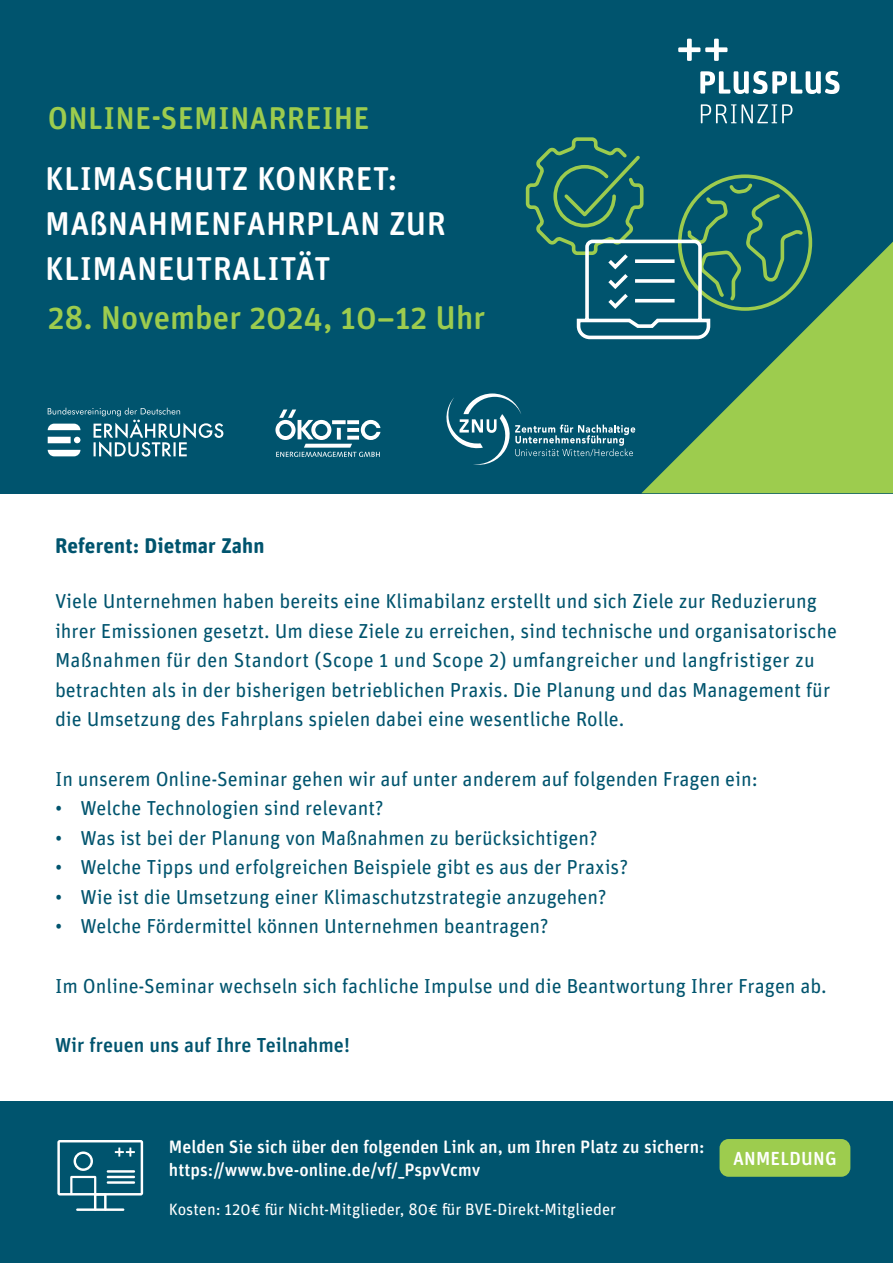
<style>
.page{position:relative;width:893px;height:1263px;background:#fff}
.page>*{position:absolute;margin:0;border:0;box-sizing:border-box;transform-origin:0 0}
.titel{font:500 33px/45px "Unit Rounded Pro";letter-spacing:.01em;color:#fff}
.titel-2{font:500 33px "Unit Rounded Pro";color:#9dcc4e}
.titel-3{font:500 31.5px "Unit Rounded Pro";letter-spacing:.01em;color:#9dcc4e}
.t1{font:700 21.15px "Unit Rounded Pro";letter-spacing:.005em;color:#00546e}
.t2{font:20.25px/29.5px "Unit Rounded Pro";color:#00546e}
.t3{font:500 20.25px "Unit Rounded Pro";color:#00546e}
.t4{font:500 18.9px "Unit Rounded Pro";letter-spacing:.01em;color:#fff}
.t5{font:500 18px/22.5px "Unit Rounded Pro";color:#fff}
.t6{font:16.5px "Unit Rounded Pro";color:#fff}
</style>
<div class="page">
<div style="left:0;top:0;width:893px;height:493px;background:#00546e"></div>
<svg style="left:642px;top:242px;width:251px;height:251px;fill:#9dcc4e"></svg>
<svg style="left:48px;top:408px;width:175px;height:49px"></svg>
<svg style="left:275px;top:409px;width:105px;height:48px"></svg>
<svg style="left:446px;top:393px;width:189px;height:72px"></svg>
<svg style="left:700px;top:71px;width:139px;height:23px"></svg>
<svg style="left:701px;top:104px;width:91px;height:19px"></svg>
<svg style="left:678px;top:39px;width:49px;height:22px"></svg>
<div style="left:0;top:1101px;width:893px;height:162px;background:#00546e"></div>
<div style="left:719px;top:1139px;width:131px;height:38px;background:#9dcc4e;border-radius:9px"></div>
<svg style="left:57px;top:1140px;width:86px;height:71px"></svg>
<hr style="left:107px;top:1181px;width:28px;height:3px;background:#fff">
<hr style="left:107px;top:1176px;width:28px;height:2px;background:#fff">
<hr style="left:107px;top:1170px;width:28px;height:3px;background:#fff">
<hr style="left:76px;top:1208px;width:48px;height:3px;background:#fff">
<svg style="left:525px;top:137px;width:289px;height:204px"></svg>
<p class="titel-3" style="left:48px;top:96px;width:323px">ONLINE-SEMINARREIHE</p>
<p class="titel" style="left:45px;top:155px;width:402px">KLIMASCHUTZ KONKRET:<br>MAßNAHMENFAHRPLAN ZUR<br>KLIMANEUTRALITÄT</p>
<p class="titel-2" style="left:48px;top:294px;width:439px">28. November 2024, 10–12 Uhr</p>
<p class="t1" style="left:55px;top:530px;width:211px">Referent: Dietmar Zahn</p>
<p class="t2" style="left:55px;top:585px;width:784px">Viele Unternehmen haben bereits eine Klimabilanz erstellt und sich Ziele zur Reduzierung ihrer Emissionen gesetzt. Um diese Ziele zu erreichen, sind technische und organisatorische Maßnahmen für den Standort (Scope 1 und Scope 2) umfangreicher und langfristiger zu betrachten als in der bisherigen betrieblichen Praxis. Die Planung und das Management für die Umsetzung des Fahrplans spielen dabei eine wesentliche Rolle.</p>
<p class="t2" style="left:55px;top:763px;width:704px">In unserem Online-Seminar gehen wir auf unter anderem auf folgenden Fragen ein:</p>
<p class="t2" style="left:55px;top:792px;width:330px">• Welche Technologien sind relevant?</p>
<p class="t2" style="left:55px;top:822px;width:544px">• Was ist bei der Planung von Maßnahmen zu berücksichtigen?</p>
<p class="t2" style="left:55px;top:851px;width:575px">• Welche Tipps und erfolgreichen Beispiele gibt es aus der Praxis?</p>
<p class="t2" style="left:55px;top:881px;width:553px">• Wie ist die Umsetzung einer Klimaschutzstrategie anzugehen?</p>
<p class="t2" style="left:55px;top:911px;width:495px">• Welche Fördermittel können Unternehmen beantragen?</p>
<p class="t2" style="left:55px;top:970px;width:773px">Im Online-Seminar wechseln sich fachliche Impulse und die Beantwortung Ihrer Fragen ab.</p>
<p class="t3" style="left:55px;top:1030px;width:296px">Wir freuen uns auf Ihre Teilnahme!</p>
<p class="t5" style="left:169px;top:1135px;width:537px">Melden Sie sich über den folgenden Link an, um Ihren Platz zu sichern: https://www.bve-online.de/vf/_PspvVcmv</p>
<p class="t4" style="left:733px;top:1145px;width:105px">ANMELDUNG</p>
<p class="t6" style="left:169px;top:1198px;width:449px">Kosten: 120€ für Nicht-Mitglieder, 80€ für BVE-Direkt-Mitglieder</p>
</div>
